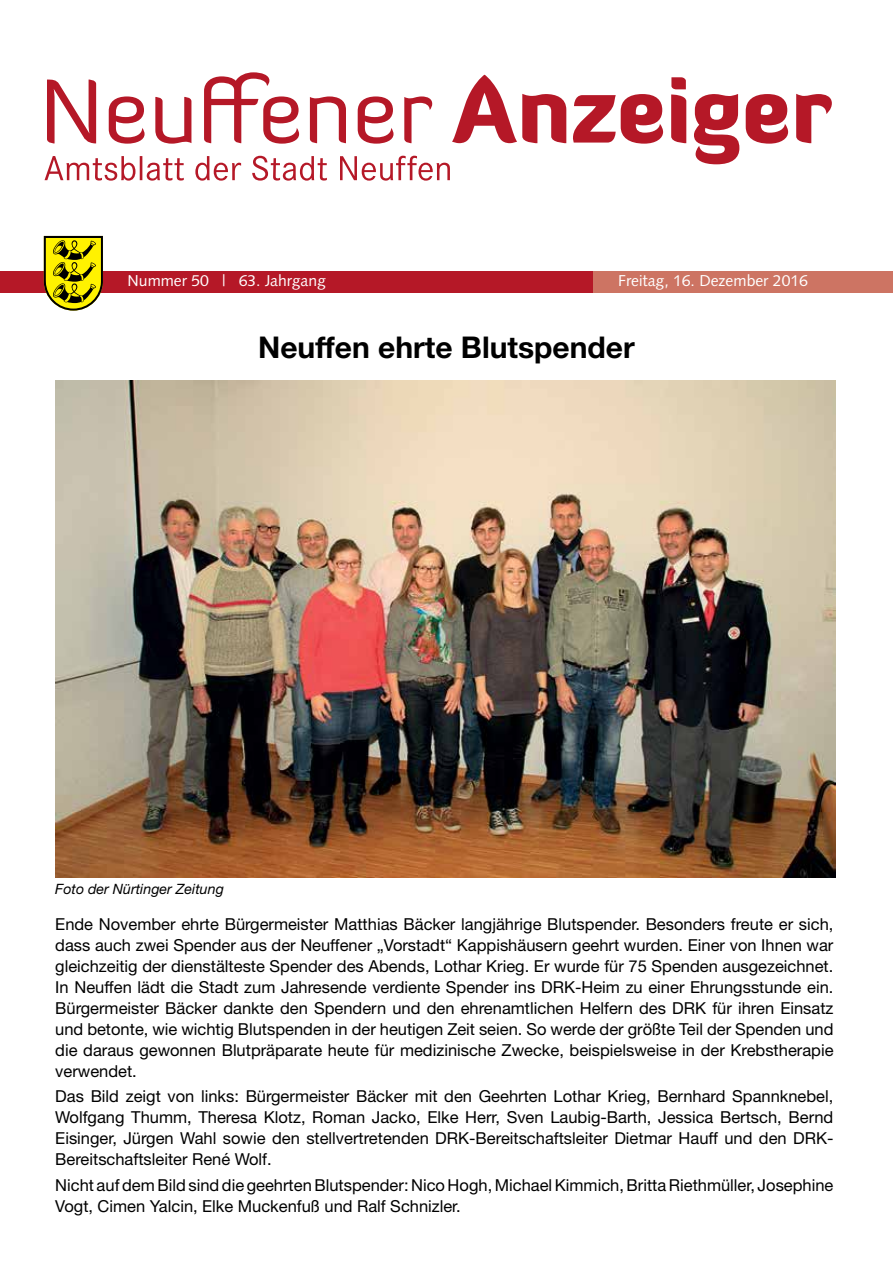
<style>
.page{position:relative;width:893px;height:1263px;background:#fff}
.page>*{position:absolute;margin:0;border:0;box-sizing:border-box;transform-origin:0 0}
.t1{font:700 30px "Helvetica Neue";color:#000}
.t2{font:16.5px/21px "Helvetica Neue";color:#000;text-align:justify}
.t3{font:15.75px "Syntax";color:#fff}
.t4{font:italic 14.25px "Helvetica Neue";color:#000}
</style>
<div class="page">
<div style="left:0;top:271px;width:712px;height:22px;background:#b51827"></div>
<svg style="left:44px;top:236px;width:59px;height:75px;background:#b1a815"></svg>
<div style="left:593px;top:271px;width:300px;height:22px;background:#cd7463"></div>
<svg style="left:47px;top:72px;width:785px;height:92px"></svg>
<svg style="left:45px;top:156px;width:405px;height:25px"></svg>
<img style="left:55px;top:380px;width:781px;height:497px">
<p class="t3" style="left:128px;top:271px;width:200px">Nummer 50 | 63. Jahrgang</p>
<p class="t3" style="left:618px;top:271px;width:191px">Freitag, 16. Dezember 2016</p>
<h1 class="t1" style="left:258px;top:329px;width:378px">Neuffen ehrte Blutspender</h1>
<p class="t4" style="left:55px;top:881px;width:170px">Foto der Nürtinger Zeitung</p>
<p class="t2" style="left:55px;top:913px;width:780px">Ende November ehrte Bürgermeister Matthias Bäcker langjährige Blutspender. Besonders freute er sich, dass auch zwei Spender aus der Neuffener „Vorstadt“ Kappishäusern geehrt wurden. Einer von Ihnen war gleichzeitig der dienstälteste Spender des Abends, Lothar Krieg. Er wurde für 75 Spenden ausgezeichnet.<br>In Neuffen lädt die Stadt zum Jahresende verdiente Spender ins DRK-Heim zu einer Ehrungsstunde ein.<br>Bürgermeister Bäcker dankte den Spendern und den ehrenamtlichen Helfern des DRK für ihren Einsatz und betonte, wie wichtig Blutspenden in der heutigen Zeit seien. So werde der größte Teil der Spenden und die daraus gewonnen Blutpräparate heute für medizinische Zwecke, beispielsweise in der Krebstherapie verwendet.</p>
<p class="t2" style="left:55px;top:1086px;width:780px">Das Bild zeigt von links: Bürgermeister Bäcker mit den Geehrten Lothar Krieg, Bernhard Spannknebel, Wolfgang Thumm, Theresa Klotz, Roman Jacko, Elke Herr, Sven Laubig-Barth, Jessica Bertsch, Bernd Eisinger, Jürgen Wahl sowie den stellvertretenden DRK-Bereitschaftsleiter Dietmar Hauff und den DRK-Bereitschaftsleiter René Wolf.</p>
<p class="t2" style="left:55px;top:1174px;width:780px">Nicht auf dem Bild sind die geehrten Blutspender: Nico Hogh, Michael Kimmich, Britta Riethmüller, Josephine<br>Vogt, Cimen Yalcin, Elke Muckenfuß und Ralf Schnizler.</p>
</div>
